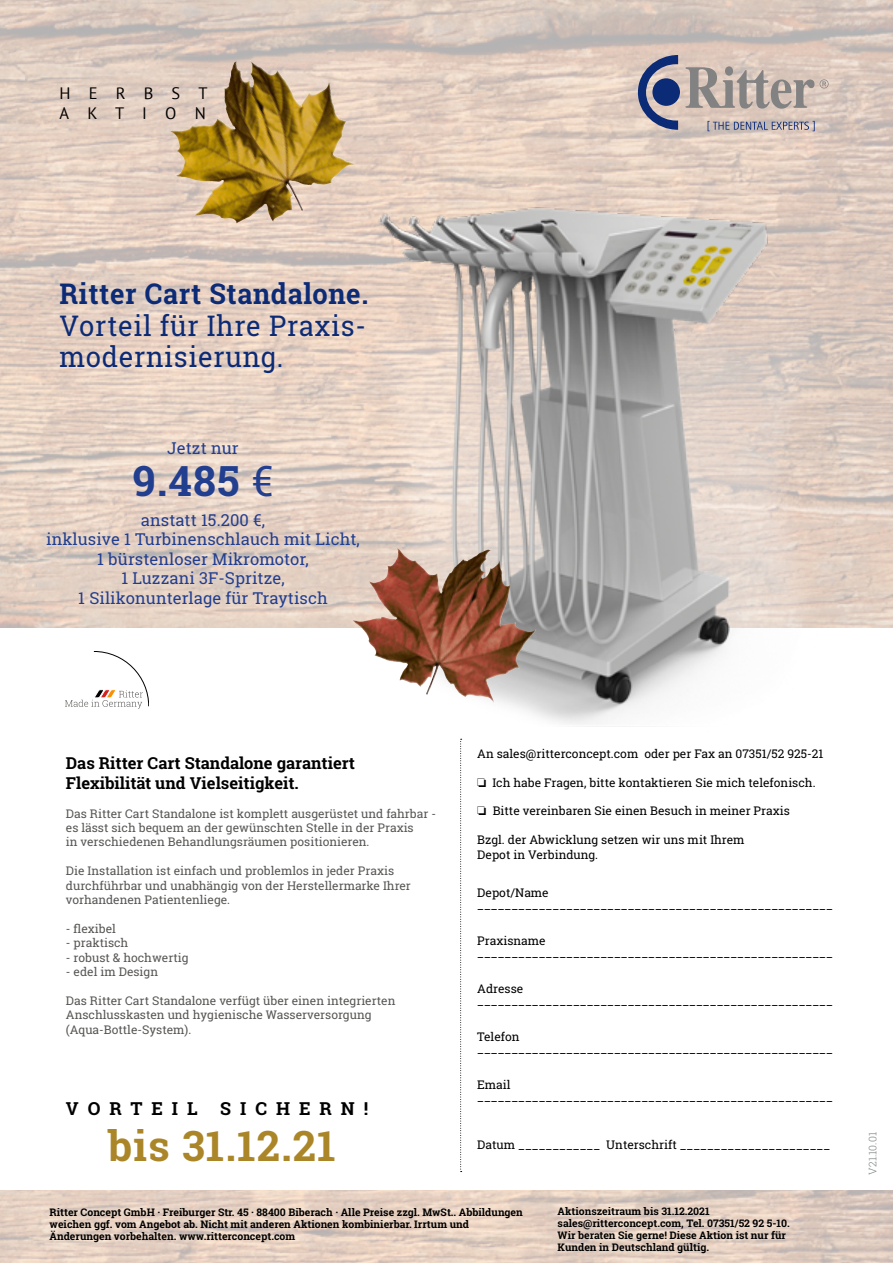
<style>
.page{position:relative;width:893px;height:1263px;background:#fff}
.page>*{position:absolute;margin:0;border:0;box-sizing:border-box;transform-origin:0 0}
.t1{font:700 42px "Roboto Slab";letter-spacing:.025em;color:#ab8629}
.t2{font:700 42px "Roboto Slab";color:#223e8f}
.t3{font:28.65px/32px "Roboto Slab";letter-spacing:.025em;color:#0c2b77;scale:.95 1}
.t4{font:700 28.65px "Roboto Slab";letter-spacing:.025em;color:#0c2b77;scale:.95 1}
.t5{font:700 18px "Roboto Slab";letter-spacing:.5em;color:#000}
.t6{font:16.5px/19.5px "Roboto Slab";letter-spacing:.005em;color:#223e8f;text-align:center}
.t7{font:700 16.5px/19.8px "Roboto Slab";color:#000}
.t8{font:16.5px/19.8px "PT Sans";letter-spacing:1.1em;color:#000}
.t9{font:12px/12px "Roboto Slab";color:#000}
.t10{font:12px/14.4px "Roboto Slab";color:#575654}
.t11{font:700 10.5px/12px "Roboto Slab";color:#000}
.t12{font:300 10.5px "Roboto Slab";color:#787e7f}
.s1{font-weight:400}
</style>
<div class="page">
<img style="left:0;top:0;width:893px;height:136px">
<img style="left:0;top:136px;width:893px;height:604px">
<svg style="left:460px;top:739px;width:2px;height:433px"></svg>
<svg style="left:65px;top:651px;width:84px;height:58px"></svg>
<svg style="left:685px;top:66px;width:129px;height:43px;background:#b7aba5"></svg>
<svg style="left:652px;top:78px;width:28px;height:28px"></svg>
<svg style="left:638px;top:55px;width:40px;height:75px;background:#767b9b"></svg>
<svg style="left:708px;top:121px;width:107px;height:10px"></svg>
<svg style="left:820px;top:79px;width:9px;height:9px"></svg>
<img style="left:241px;top:60px;width:13px;height:27px">
<img style="left:379px;top:549px;width:19px;height:33px">
<h3 class="t8" style="left:60px;top:83px;width:150px">HERBST<br>AKTION</h3>
<h2 class="t4" style="left:60px;top:274px;width:327px">Ritter Cart Standalone.</h2>
<h2 class="t3" style="left:60px;top:309px;width:324px">Vorteil für Ihre Praxis&shy;modernisierung.</h2>
<h3 class="t6" style="left:167px;top:438px;width:73px">Jetzt nur</h3>
<h1 class="t2" style="left:132px;top:452px;width:143px">9.485 <span class="s1">€</span></h1>
<h3 class="t6" style="left:46px;top:510px;width:315px">anstatt 15.200 €,<br>inklusive 1 Turbinenschlauch mit Licht,<br>1 bürstenloser Mikromotor,<br>1 Luzzani 3F-Spritze,<br>1 Silikonunterlage für Traytisch</h3>
<h3 class="t7" style="left:66px;top:753px;width:291px">Das Ritter Cart Standalone garantiert<br>Flexibilität und Vielseitigkeit.</h3>
<p class="t10" style="left:66px;top:806px;width:372px">Das Ritter Cart Standalone ist komplett ausgerüstet und fahrbar - es lässt sich bequem an der gewünschten Stelle in der Praxis<br>in verschiedenen Behandlungsräumen positionieren.</p>
<p class="t10" style="left:66px;top:863px;width:347px">Die Installation ist einfach und problemlos in jeder Praxis durchführbar und unabhängig von der Herstellermarke Ihrer vorhandenen Patientenliege.</p>
<p class="t10" style="left:66px;top:921px;width:52px">- flexibel</p>
<p class="t10" style="left:66px;top:935px;width:64px">- praktisch</p>
<p class="t10" style="left:66px;top:950px;width:124px">- robust &amp; hochwertig</p>
<p class="t10" style="left:66px;top:964px;width:94px">- edel im Design</p>
<p class="t10" style="left:66px;top:993px;width:331px">Das Ritter Cart Standalone verfügt über einen integrierten<br>Anschlusskasten und hygienische Wasserversorgung (Aqua-Bottle-System).</p>
<h3 class="t5" style="left:66px;top:1096px;width:304px">VORTEIL SICHERN!</h3>
<h1 class="t1" style="left:108px;top:1116px;width:229px">bis 31.12.21</h1>
<p class="t9" style="left:477px;top:747px;width:348px">An sales@ritterconcept.com oder per Fax an 07351/52 925-21</p>
<p class="t9" style="left:477px;top:776px;width:340px">❏ Ich habe Fragen, bitte kontaktieren Sie mich telefonisch.</p>
<p class="t9" style="left:477px;top:805px;width:314px">❏ Bitte vereinbaren Sie einen Besuch in meiner Praxis</p>
<p class="t9" style="left:477px;top:832px;width:269px;line-height:14.4px">Bzgl. der Abwicklung setzen wir uns mit Ihrem<br>Depot in Verbindung.</p>
<p class="t9" style="left:477px;top:886px;width:357px">Depot/Name ____________________________________________________</p>
<p class="t9" style="left:477px;top:934px;width:357px">Praxisname ____________________________________________________</p>
<p class="t9" style="left:477px;top:982px;width:357px">Adresse ____________________________________________________</p>
<p class="t9" style="left:477px;top:1030px;width:357px">Telefon ____________________________________________________</p>
<p class="t9" style="left:477px;top:1078px;width:357px">Email ____________________________________________________</p>
<p class="t9" style="left:477px;top:1138px;width:354px">Datum ____________ Unterschrift ______________________</p>
<p class="t11" style="left:50px;top:1205px;width:475px">Ritter Concept GmbH · Freiburger Str. 45 · 88400 Biberach · Alle Preise zzgl. MwSt.. Abbildungen weichen ggf. vom Angebot ab. Nicht mit anderen Aktionen kombinierbar. Irrtum und<br>Änderungen vorbehalten. www.ritterconcept.com</p>
<p class="t11" style="left:558px;top:1205px;width:234px">Aktionszeitraum bis 31.12.2021 sales@ritterconcept.com, Tel. 07351/52 92 5-10.<br>Wir beraten Sie gerne! Diese Aktion ist nur für Kunden in Deutschland gültig.</p>
<p class="t12" style="left:865px;top:1174px;width:44px;rotate:-90deg">V21.10.01</p>
</div>
